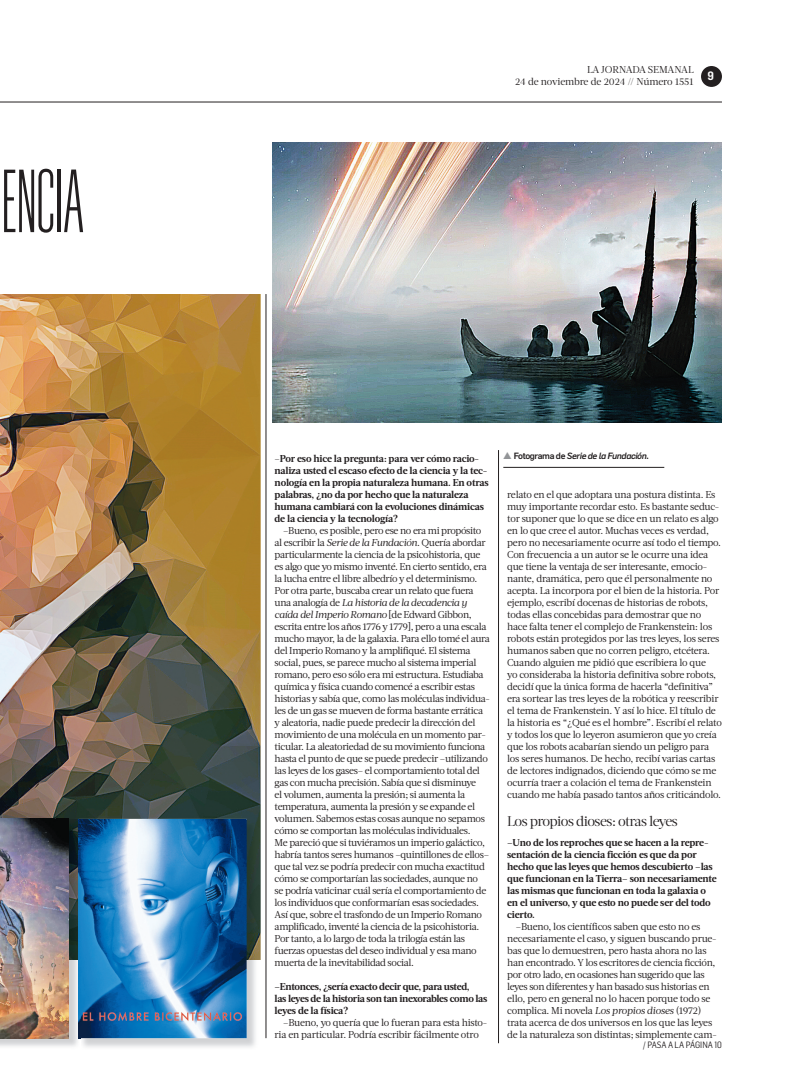
<style>
.page{position:relative;width:794px;height:1083px;background:#fff}
.page>*{position:absolute;margin:0;border:0;box-sizing:border-box;transform-origin:0 0}
.t1{font:300 87.6px "Flama Ultracond";letter-spacing:-.015em;color:#231f20;scale:.9 1}
.t2{font:14px "Acta Headline";letter-spacing:-.04em;color:#231f20}
.t3{font:600 11.9px "Flama Semicond";color:#fff}
.t4{font:10px/12px "Acta";letter-spacing:-.035em;color:#231f20}
.t5{font:700 10px/12px "Acta";letter-spacing:-.02em;color:#231f20}
.t6{font:10px/12px "Acta Deck";letter-spacing:-.01em;color:#231f20;text-align:right}
.t7{font:9px "Flama Semicond";letter-spacing:-.01em;color:#231f20}
.t8{font:italic 500 8.9px "Flama";letter-spacing:-.04em;color:#231f20}
.s1{font-weight:400}
.s2{font-style:italic}
.s3{color:#939598}
.s4{font-style:normal}
</style>
<div class="page">
<hr style="left:0;top:102px;width:722px;height:1px;background:#231f20">
<div style="left:701px;top:66px;width:21px;height:21px;background:#231f20;border-radius:50%"></div>
<hr style="left:266px;top:294px;width:1px;height:744px;background:#231f20">
<hr style="left:498px;top:450px;width:1px;height:593px;background:#231f20">
<img style="left:273px;top:142px;width:449px;height:280px">
<img style="left:0;top:294px;width:261px;height:666px">
<img style="left:0;top:960px;width:256px;height:87px">
<img style="left:247px;top:820px;width:11px;height:140px">
<img style="left:79px;top:819px;width:168px;height:219px">
<img style="left:69px;top:820px;width:10px;height:140px">
<img style="left:0;top:818px;width:69px;height:220px">
<hr style="left:503px;top:467px;width:161px;height:1px;background:#231f20">
<h1 class="t1" style="left:1px;top:169px;width:95px">ENCIA</h1>
<p class="t6" style="left:515px;top:65px;width:180px">LA JORNADA SEMANAL<br>24 de noviembre de 2024 // Número 1551</p>
<p class="t3" style="left:707px;top:71px;width:8px">9</p>
<p class="t5" style="left:275px;top:453px;width:215px"><span class="s1">‒</span>Por eso hice la pregunta: para ver cómo racio&shy;naliza usted el escaso efecto de la ciencia y la tec&shy;nología en la propia naturaleza humana. En otras palabras, ¿no da por hecho que la naturaleza humana cambiará con la evoluciones dinámicas de la ciencia y la tecnología?</p>
<p class="t4" style="left:275px;top:525px;width:217px;text-indent:9px">‒Bueno, es posible, pero ese no era mi propósito al escribir la <span class="s2">Serie de la Fundación</span>. Quería abordar particularmente la ciencia de la psicohistoria, que es algo que yo mismo inventé. En cierto sentido, era la lucha entre el libre albedrío y el determinismo.<br>Por otra parte, buscaba crear un relato que fuera una analogía de <span class="s2">La historia de la decadencia y caída del Imperio Romano</span> [de Edward Gibbon, escrita entre los años 1776 y 1779], pero a una escala mucho mayor, la de la galaxia. Para ello tomé el aura del Imperio Romano y la amplifiqué. El sistema social, pues, se parece mucho al sistema imperial romano, pero eso sólo era mi estructura. Estudiaba química y física cuando comencé a escribir estas historias y sabía que, como las moléculas individua&shy;les de un gas se mueven de forma bastante errática y aleatoria, nadie puede predecir la dirección del movimiento de una molécula en un momento par&shy;ticular. La aleatoriedad de su movimiento funciona hasta el punto de que se puede predecir ‒utilizando las leyes de los gases‒ el comportamiento total del gas con mucha precisión. Sabía que si disminuye<br>el volumen, aumenta la presión; si aumenta la temperatura, aumenta la presión y se expande el volumen. Sabemos estas cosas aunque no sepamos cómo se comportan las moléculas individuales.<br>Me pareció que si tuviéramos un imperio galáctico, habría tantos seres humanos ‒quintillones de ellos‒ que tal vez se podría predecir con mucha exactitud cómo se comportarían las sociedades, aunque no<br>se podría vaticinar cuál sería el comportamiento de los individuos que conformarían esas sociedades.<br>Así que, sobre el trasfondo de un Imperio Romano amplificado, inventé la ciencia de la psicohistoria.<br>Por tanto, a lo largo de toda la trilogía están las fuerzas opuestas del deseo individual y esa mano muerta de la inevitabilidad social.</p>
<p class="t5" style="left:275px;top:981px;width:214px">‒Entonces, ¿sería exacto decir que, para usted,<br>las leyes de la historia son tan inexorables como las leyes de la física?</p>
<p class="t4" style="left:275px;top:1017px;width:214px;text-indent:9px">‒Bueno, yo quería que lo fueran para esta histo&shy;ria en particular. Podría escribir fácilmente otro</p>
<p class="t8" style="left:503px;top:452px;width:147px"><span class="s3">▲</span> <span class="s4">Fotograma de</span> Serie de la Fundación<span class="s4">.</span></p>
<p class="t4" style="left:507px;top:489px;width:216px">relato en el que adoptara una postura distinta. Es muy importante recordar esto. Es bastante seduc&shy;tor suponer que lo que se dice en un relato es algo en lo que cree el autor. Muchas veces es verdad, pero no necesariamente ocurre así todo el tiempo.<br>Con frecuencia a un autor se le ocurre una idea que tiene la ventaja de ser interesante, emocio&shy;nante, dramática, pero que él personalmente no acepta. La incorpora por el bien de la historia. Por ejemplo, escribí docenas de historias de robots, todas ellas concebidas para demostrar que no hace falta tener el complejo de Frankenstein: los robots están protegidos por las tres leyes, los seres humanos saben que no corren peligro, etcétera.<br>Cuando alguien me pidió que escribiera lo que<br>yo consideraba la historia definitiva sobre robots, decidí que la única forma de hacerla “definitiva” era sortear las tres leyes de la robótica y reescribir el tema de Frankenstein. Y así lo hice. El título de la historia es “¿Qué es el hombre”. Escribí el relato y todos los que lo leyeron asumieron que yo creía que los robots acabarían siendo un peligro para los seres humanos. De hecho, recibí varias cartas de lectores indignados, diciendo que cómo se me ocurría traer a colación el tema de Frankenstein cuando me había pasado tantos años criticándolo.</p>
<h2 class="t2" style="left:507px;top:816px;width:172px">Los propios dioses: otras leyes</h2>
<p class="t5" style="left:507px;top:837px;width:211px">‒Uno de los reproches que se hacen a la repre&shy;sentación de la ciencia ficción es que da por hecho que las leyes que hemos descubierto ‒las que funcionan en la Tierra‒ son necesariamente las mismas que funcionan en toda la galaxia o en el universo, y que esto no puede ser del todo cierto.</p>
<p class="t4" style="left:507px;top:921px;width:211px;text-indent:9px">‒Bueno, los científicos saben que esto no es necesariamente el caso, y siguen buscando prue&shy;bas que lo demuestren, pero hasta ahora no las han encontrado. Y los escritores de ciencia ficción, por otro lado, en ocasiones han sugerido que las leyes son diferentes y han basado sus historias en ello, pero en general no lo hacen porque todo se complica. Mi novela <span class="s2">Los propios dioses</span> (1972) trata acerca de dos universos en los que las leyes de la naturaleza son distintas; simplemente cam-</p>
<p class="t7" style="left:643px;top:1042px;width:80px">/ PASA A LA PÁGINA 10</p>
</div>
